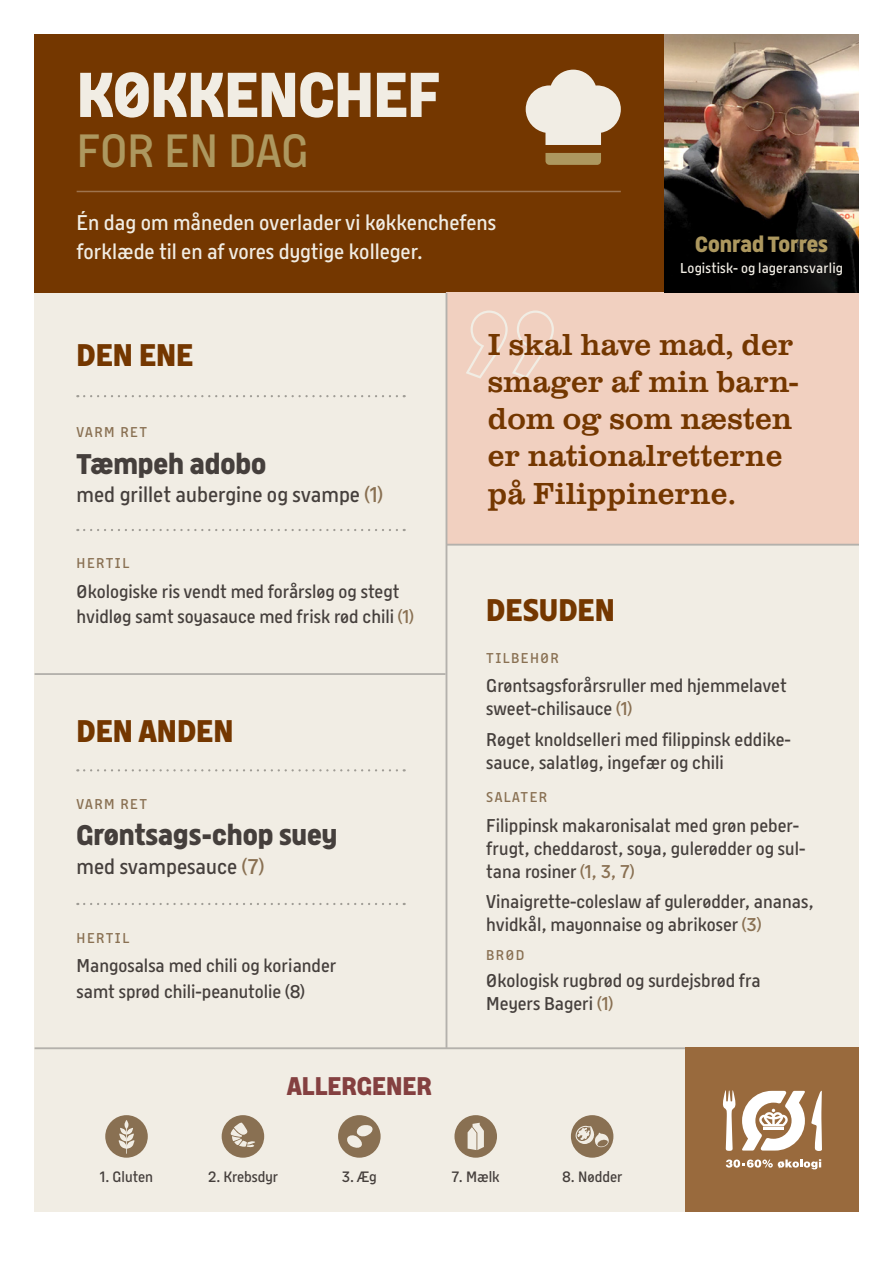
<style>
.page{position:relative;width:893px;height:1263px;background:#fff}
.page>*{position:absolute;margin:0;border:0;box-sizing:border-box;transform-origin:0 0}
.t1{font:700 63.15px "Meyer Grand";letter-spacing:-.01em;color:#f1ede4}
.t2{font:300 46.5px "Meyer Grand";letter-spacing:-.005em;color:#ad985f}
.t3{font:31.5px/37.2px "Clarendon URW";color:#743700}
.t4{font:700 31.2px "Meyer Grand";color:#743700}
.t5{font:700 28.35px "Meyer Grand";color:#453f3c}
.t6{font:700 25.5px "Meyer Grand";color:#844040}
.t7{font:700 22.05px "Meyer Grand";color:#ad985f}
.t8{font:300 21.3px/28.3px "Meyer Grand";color:#f1ede4}
.t9{font:300 21.3px "Meyer Grand";color:#453f3c}
.t10{font:300 18.45px/22.6px "Meyer Grand";color:#453f3c}
.t11{font:300 15px "Meyer Grand";color:#453f3c}
.t12{font:300 14.25px "Meyer Grand";letter-spacing:.1em;color:#897052}
.t13{font:300 14.25px "Meyer Grand";letter-spacing:.01em;color:#f1ede4}
.s1{color:#897052}
</style>
<div class="page">
<div style="left:34px;top:293px;width:825px;height:919px;background:#f1ede4"></div>
<div style="left:34px;top:34px;width:630px;height:259px;background:#743700"></div>
<div style="left:446px;top:293px;width:413px;height:251px;background:#f1d0c0"></div>
<svg style="left:84px;top:395px;width:321px;height:2px"></svg>
<svg style="left:84px;top:529px;width:321px;height:2px"></svg>
<svg style="left:84px;top:903px;width:321px;height:2px"></svg>
<hr style="left:446px;top:293px;width:1px;height:755px;background:#b4b1ac">
<hr style="left:446px;top:544px;width:413px;height:2px;background:#b4b1ac">
<hr style="left:35px;top:673px;width:411px;height:2px;background:#b4b1ac">
<hr style="left:35px;top:1047px;width:651px;height:2px;background:#b4b1ac">
<hr style="left:77px;top:191px;width:544px;height:1px;background:#9e734d">
<svg style="left:526px;top:70px;width:95px;height:75px"></svg>
<svg style="left:545px;top:153px;width:56px;height:12px"></svg>
<svg style="left:84px;top:769px;width:321px;height:2px"></svg>
<div style="left:686px;top:1047px;width:173px;height:165px;background:#996a3d"></div>
<svg style="left:723px;top:1090px;width:12px;height:61px"></svg>
<svg style="left:811px;top:1091px;width:11px;height:60px"></svg>
<svg style="left:742px;top:1091px;width:63px;height:59px"></svg>
<svg style="left:726px;top:1159px;width:95px;height:10px"></svg>
<svg style="left:466px;top:310px;width:88px;height:69px"></svg>
<img style="left:664px;top:34px;width:195px;height:259px">
<div style="left:222px;top:1115px;width:42px;height:43px;background:#897052;border-radius:50%"></div>
<svg style="left:230px;top:1122px;width:25px;height:26px"></svg>
<div style="left:454px;top:1115px;width:43px;height:43px;background:#897052;border-radius:50%"></div>
<svg style="left:468px;top:1123px;width:16px;height:27px"></svg>
<div style="left:105px;top:1115px;width:43px;height:43px;background:#897052;border-radius:50%"></div>
<svg style="left:119px;top:1120px;width:16px;height:34px"></svg>
<div style="left:571px;top:1115px;width:42px;height:43px;background:#897052;border-radius:50%"></div>
<svg style="left:575px;top:1126px;width:34px;height:22px"></svg>
<div style="left:338px;top:1115px;width:43px;height:43px;background:#897052;border-radius:50%"></div>
<svg style="left:347px;top:1125px;width:26px;height:23px"></svg>
<h1 class="t1" style="left:77px;top:52px;width:365px">KØKKENCHEF</h1>
<h2 class="t2" style="left:77px;top:120px;width:234px">FOR EN DAG</h2>
<p class="t8" style="left:77px;top:209px;width:421px">Én dag om måneden overlader vi køkkenchefens forklæde til en af vores dygtige kolleger.</p>
<p class="t7" style="left:695px;top:229px;width:134px">Conrad Torres</p>
<p class="t13" style="left:680px;top:258px;width:164px">Logistisk- og lageransvarlig</p>
<h3 class="t4" style="left:77px;top:334px;width:118px">DEN ENE</h3>
<p class="t12" style="left:77px;top:422px;width:72px">VARM RET</p>
<h3 class="t5" style="left:77px;top:444px;width:191px">Tæmpeh adobo</h3>
<p class="t9" style="left:77px;top:480px;width:308px">med grillet aubergine og svampe <span class="s1">(1)</span></p>
<p class="t12" style="left:77px;top:553px;width:54px">HERTIL</p>
<p class="t10" style="left:77px;top:579px;width:339px;line-height:25.5px">Økologiske ris vendt med forårsløg og stegt hvidløg samt soyasauce med frisk rød chili <span class="s1">(1)</span></p>
<h3 class="t4" style="left:77px;top:709px;width:158px">DEN ANDEN</h3>
<p class="t12" style="left:77px;top:794px;width:72px">VARM RET</p>
<h3 class="t5" style="left:77px;top:816px;width:262px">Grøntsags-chop suey</h3>
<p class="t9" style="left:77px;top:852px;width:189px">med svampesauce <span class="s1">(7)</span></p>
<p class="t12" style="left:77px;top:928px;width:54px">HERTIL</p>
<p class="t10" style="left:77px;top:953px;width:261px;line-height:25.5px">Mangosalsa med chili og koriander samt sprød chili-peanutolie (8)</p>
<h3 class="t6" style="left:287px;top:1069px;width:147px">ALLERGENER</h3>
<h3 class="t3" style="left:488px;top:323px;width:312px">I skal have mad, der smager af min barn&shy;dom og som næsten er nationalretterne på Filippinerne.</h3>
<h3 class="t4" style="left:486px;top:589px;width:130px">DESUDEN</h3>
<p class="t12" style="left:486px;top:648px;width:74px">TILBEHØR</p>
<p class="t10" style="left:486px;top:675px;width:302px">Grøntsagsforårsruller med hjemmelavet sweet-chilisauce <span class="s1">(1)</span></p>
<p class="t10" style="left:486px;top:728px;width:306px">Røget knoldselleri med filippinsk eddike&shy;sauce, salatløg, ingefær og chili</p>
<p class="t12" style="left:486px;top:788px;width:62px">SALATER</p>
<p class="t10" style="left:486px;top:815px;width:321px">Filippinsk makaronisalat med grøn peber&shy;frugt, cheddarost, soya, gulerødder og sul&shy;tana rosiner <span class="s1">(1, 3, 7)</span></p>
<p class="t10" style="left:486px;top:891px;width:329px">Vinaigrette-coleslaw af gulerødder, ananas, hvidkål, mayonnaise og abrikoser <span class="s1">(3)</span></p>
<p class="t12" style="left:486px;top:946px;width:40px">BRØD</p>
<p class="t10" style="left:486px;top:970px;width:276px">Økologisk rugbrød og surdejsbrød fra<br>Meyers Bageri <span class="s1">(1)</span></p>
<p class="t11" style="left:100px;top:1167px;width:55px">1. Gluten</p>
<p class="t11" style="left:208px;top:1167px;width:72px">2. Krebsdyr</p>
<p class="t11" style="left:342px;top:1167px;width:37px">3. Æg</p>
<p class="t11" style="left:452px;top:1167px;width:50px">7. Mælk</p>
<p class="t11" style="left:562px;top:1167px;width:62px">8. Nødder</p>
</div>
